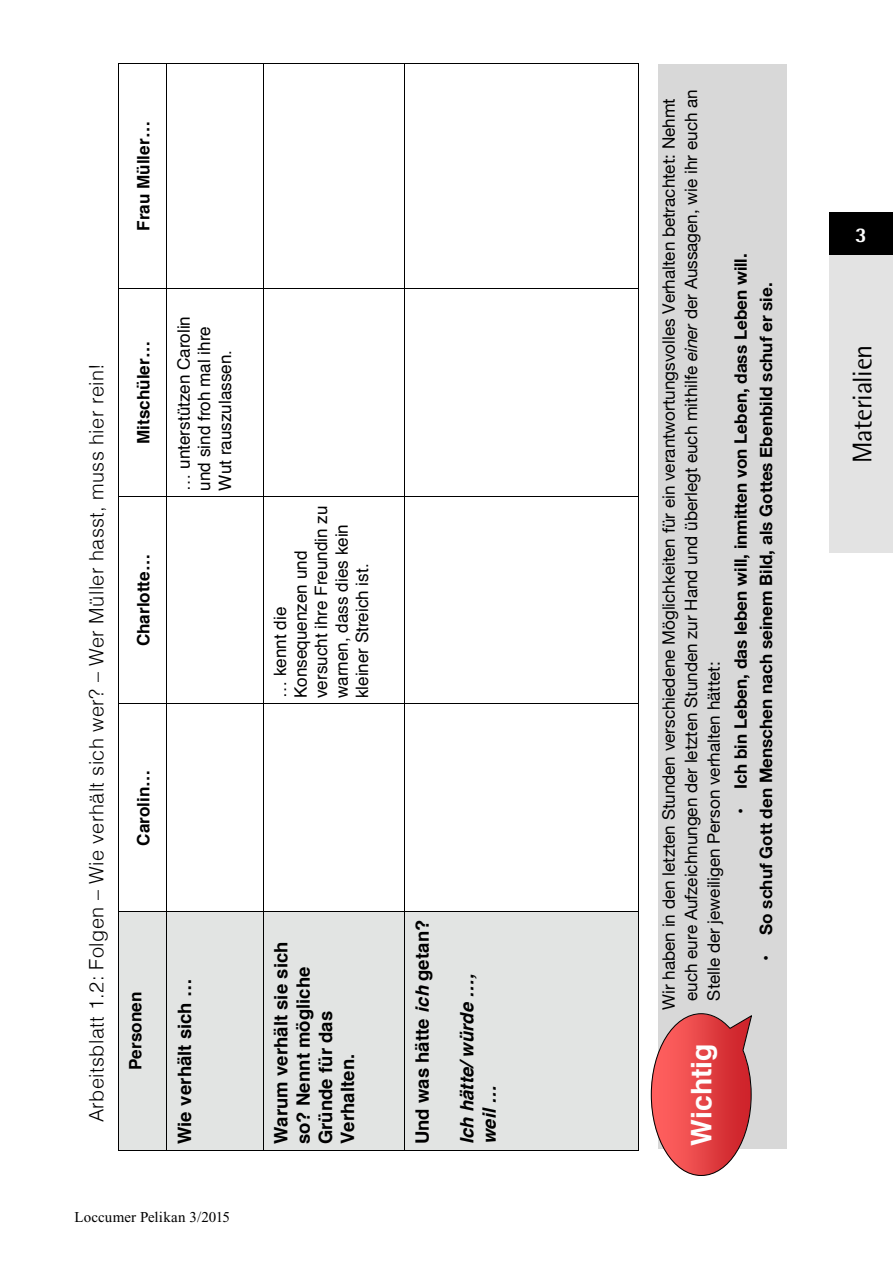
<style>
.page{position:relative;width:893px;height:1263px;background:#fff}
.page>*{position:absolute;margin:0;border:0;box-sizing:border-box;transform-origin:0 0}
.t1{font:700 28.35px "Helvetica";color:#fefefe}
.t2{font:27px "Rotis Semi Sans";letter-spacing:-.015em;color:#000}
.t3{font:800 21px "Rotis Semi Sans";color:#fff}
.t4{font:300 19.8px "Helvetica";letter-spacing:.02em;color:#000}
.t5{font:700 18.45px/22.2px "Helvetica";color:#000}
.t6{font:italic 700 18.45px/22.2px "Helvetica";color:#000}
.t7{font:17.1px/22.5px "Helvetica Neue";color:#000}
.t8{font:17.1px/20.5px "Helvetica";color:#000}
.t9{font:700 17.1px "Helvetica Neue";color:#000}
.t10{font:700 17.1px "Helvetica";color:#000}
.t11{font:15px "Times New Roman";letter-spacing:.005em;color:#000}
.s1{font-style:italic}
</style>
<div class="page">
<div style="left:119px;top:912px;width:48px;height:238px;background:#e2e4e3"></div>
<hr style="left:119px;top:704px;width:1px;height:207px;background:#000">
<hr style="left:119px;top:497px;width:1px;height:207px;background:#000">
<hr style="left:119px;top:289px;width:1px;height:207px;background:#000">
<hr style="left:119px;top:64px;width:1px;height:225px;background:#000">
<hr style="left:125px;top:1150px;width:42px;height:1px;background:#000">
<hr style="left:125px;top:911px;width:42px;height:1px;background:#000">
<hr style="left:125px;top:704px;width:42px;height:1px;background:#000">
<hr style="left:125px;top:496px;width:42px;height:1px;background:#000">
<hr style="left:125px;top:289px;width:42px;height:1px;background:#000">
<hr style="left:125px;top:63px;width:42px;height:1px;background:#000">
<div style="left:167px;top:912px;width:96px;height:238px;background:#e2e4e3"></div>
<hr style="left:167px;top:704px;width:1px;height:207px;background:#000">
<hr style="left:167px;top:497px;width:1px;height:207px;background:#000">
<hr style="left:167px;top:289px;width:1px;height:207px;background:#000">
<hr style="left:167px;top:64px;width:1px;height:225px;background:#000">
<hr style="left:173px;top:1150px;width:91px;height:1px;background:#000">
<hr style="left:173px;top:911px;width:91px;height:1px;background:#000">
<hr style="left:173px;top:704px;width:91px;height:1px;background:#000">
<hr style="left:173px;top:496px;width:91px;height:1px;background:#000">
<hr style="left:173px;top:289px;width:91px;height:1px;background:#000">
<hr style="left:173px;top:63px;width:91px;height:1px;background:#000">
<div style="left:264px;top:912px;width:141px;height:238px;background:#e2e4e3"></div>
<hr style="left:263px;top:912px;width:1px;height:238px;background:#000">
<hr style="left:263px;top:704px;width:1px;height:207px;background:#000">
<hr style="left:263px;top:497px;width:1px;height:207px;background:#000">
<hr style="left:263px;top:289px;width:1px;height:207px;background:#000">
<hr style="left:263px;top:64px;width:1px;height:225px;background:#000">
<hr style="left:269px;top:1150px;width:136px;height:1px;background:#000">
<hr style="left:269px;top:911px;width:136px;height:1px;background:#000">
<hr style="left:269px;top:704px;width:136px;height:1px;background:#000">
<hr style="left:269px;top:496px;width:136px;height:1px;background:#000">
<hr style="left:269px;top:289px;width:136px;height:1px;background:#000">
<hr style="left:269px;top:63px;width:136px;height:1px;background:#000">
<div style="left:405px;top:912px;width:234px;height:238px;background:#e2e4e3"></div>
<hr style="left:404px;top:912px;width:1px;height:238px;background:#000">
<hr style="left:404px;top:704px;width:1px;height:207px;background:#000">
<hr style="left:404px;top:497px;width:1px;height:207px;background:#000">
<hr style="left:404px;top:289px;width:1px;height:207px;background:#000">
<hr style="left:404px;top:64px;width:1px;height:225px;background:#000">
<hr style="left:411px;top:1150px;width:228px;height:1px;background:#000">
<hr style="left:639px;top:912px;width:1px;height:238px;background:#000">
<hr style="left:411px;top:911px;width:228px;height:1px;background:#000">
<hr style="left:639px;top:704px;width:1px;height:207px;background:#000">
<hr style="left:411px;top:704px;width:228px;height:1px;background:#000">
<hr style="left:639px;top:497px;width:1px;height:207px;background:#000">
<hr style="left:411px;top:496px;width:228px;height:1px;background:#000">
<hr style="left:639px;top:289px;width:1px;height:207px;background:#000">
<hr style="left:411px;top:289px;width:228px;height:1px;background:#000">
<hr style="left:639px;top:64px;width:1px;height:225px;background:#000">
<hr style="left:411px;top:63px;width:228px;height:1px;background:#000">
<div style="left:658px;top:64px;width:129px;height:1084px;background:#d8d8d8"></div>
<svg style="left:650px;top:1013px;width:103px;height:163px"></svg>
<div style="left:829px;top:255px;width:64px;height:298px;background:#e3e3e3"></div>
<div style="left:829px;top:213px;width:64px;height:42px;background:#000"></div>
<p class="t10" style="left:130px;top:231px;width:111px;rotate:-90deg">Frau Müller…</p>
<p class="t4" style="left:80px;top:1122px;width:761px;rotate:-90deg">Arbeitsblatt 1.2: Folgen – Wie verhält sich wer? – Wer Müller hasst, muss hier rein!</p>
<p class="t10" style="left:130px;top:444px;width:105px;rotate:-90deg">Mitschüler…</p>
<p class="t10" style="left:130px;top:646px;width:94px;rotate:-90deg">Charlotte…</p>
<p class="t10" style="left:130px;top:846px;width:77px;rotate:-90deg">Carolin…</p>
<p class="t10" style="left:122px;top:1070px;width:80px;rotate:-90deg">Personen</p>
<p class="t8" style="left:174px;top:490px;width:176px;rotate:-90deg">… unterstützen Carolin und sind froh mal ihre<br>Wut rauszulassen.</p>
<p class="t5" style="left:174px;top:1144px;width:167px;rotate:-90deg">Wie verhält sich …</p>
<p class="t11" style="left:74px;top:1208px;width:157px">Loccumer Pelikan 3/2015</p>
<p class="t8" style="left:270px;top:698px;width:194px;rotate:-90deg">… kennt die<br>Konsequenzen und versucht ihre Freundin zu warnen, dass dies kein kleiner Streich ist.</p>
<p class="t5" style="left:270px;top:1144px;width:204px;rotate:-90deg">Warum verhält sie sich so? Nennt mögliche<br>Gründe für das<br>Verhalten.</p>
<p class="t5" style="left:411px;top:1144px;width:226px;rotate:-90deg">Und was hätte <span class="s1">ich</span> getan?</p>
<p class="t6" style="left:456px;top:1144px;width:171px;rotate:-90deg">Ich hätte/würde …, weil …</p>
<p class="t7" style="left:658px;top:1001px;width:913px;text-indent:-9px;rotate:-90deg">Wir haben in den letzten Stunden verschiedene Möglichkeiten für ein verantwortungsvolles Verhalten betrachtet: Nehmt euch eure Aufzeichnungen der letzten Stunden zur Hand und überlegt euch mithilfe <span class="s1">einer</span> der Aussagen, wie ihr euch an<br>Stelle der jeweiligen Person verhalten hättet:</p>
<p class="t9" style="left:727px;top:814px;width:562px;rotate:-90deg">• Ich bin Leben, das leben will, inmitten von Leben, dass Leben will.</p>
<p class="t9" style="left:753px;top:960px;width:679px;rotate:-90deg">• So schuf Gott den Menschen nach seinem Bild, als Gottes Ebenbild schuf er sie.</p>
<h1 class="t1" style="left:678px;top:1146px;width:104px;rotate:-90deg">Wichtig</h1>
<p class="t3" style="left:855px;top:222px;width:13px">3</p>
<h2 class="t2" style="left:846px;top:463px;width:120px;rotate:-90deg">Materialien</h2>
</div>
